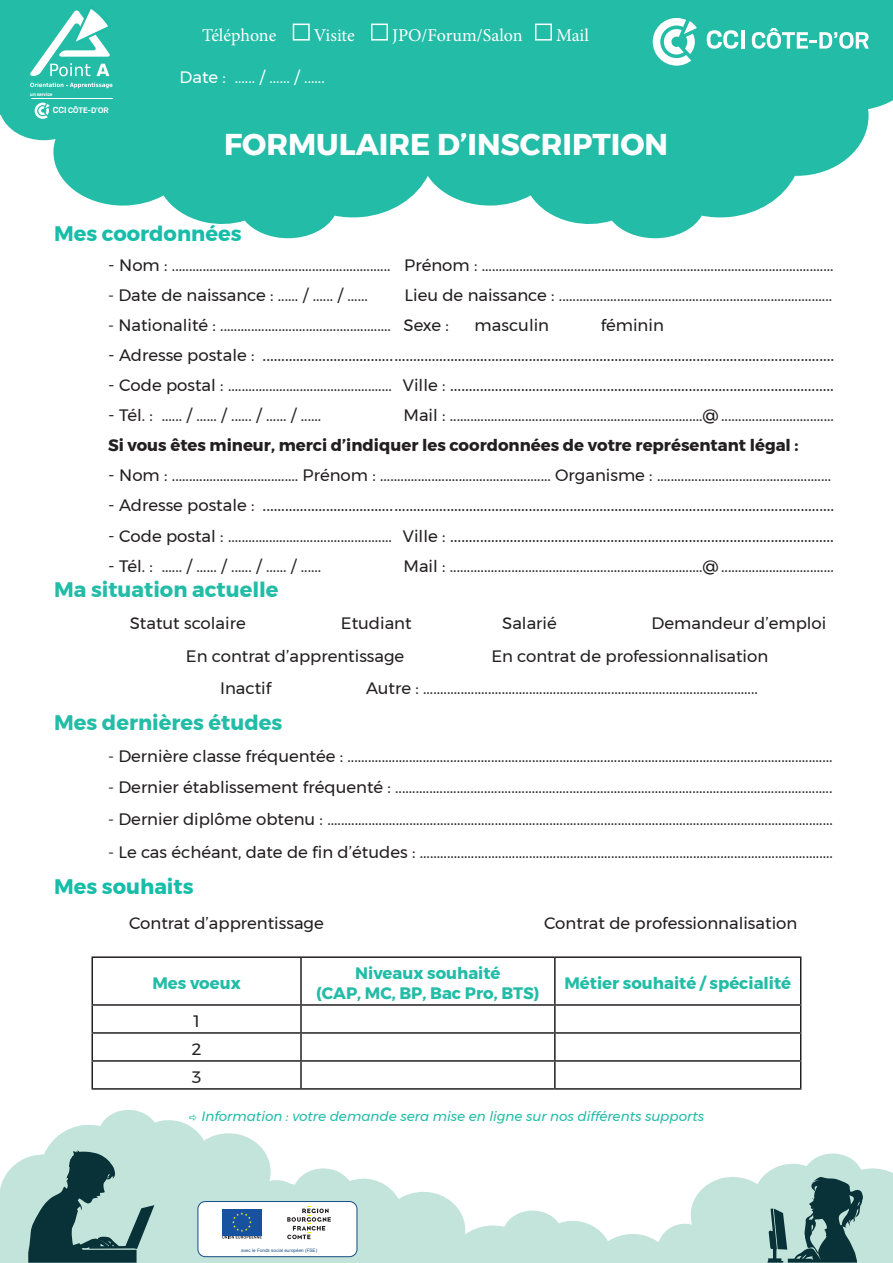
<style>
.page{position:relative;width:893px;height:1263px;background:#fff}
.page>*{position:absolute;margin:0;border:0;box-sizing:border-box;transform-origin:0 0}
.t1{font:700 30px "Montserrat";color:#fff}
.t2{font:700 21px "Montserrat";color:#22bca7}
.t3{font:700 21px "Montserrat";color:#16bda9}
.t4{font:18px "Montserrat";color:#231f20}
.t5{font:18px "Minion Pro";letter-spacing:-.005em;color:#fff}
.t6{font:16.5px "Montserrat";color:#231f20}
.t7{font:700 16.5px "Montserrat";color:#231f20}
.t8{font:700 16.5px "Montserrat";color:#22bca7}
.t9{font:16.5px "Montserrat";color:#fff}
.t10{font:italic 13.5px "Montserrat";color:#22bca7}
.t11{font:700 8.85px "Scout";color:#fff}
.t12{font:700 5.7px "Scout";color:#fff}
.t13{font:4.65px "Arial";color:#194d88}
.s1{font-size:9.9px}
.s2{font-size:18px}
.s3{font-size:16.5px}
</style>
<div class="page">
<svg style="left:0;top:1110px;width:265px;height:153px;fill:#c3e4da"></svg>
<svg style="left:28px;top:1150px;width:126px;height:113px;background:#729693"></svg>
<svg style="left:0;top:17px;width:346px;height:221px;fill:#22bca7"></svg>
<svg style="left:346px;top:17px;width:547px;height:221px;fill:#22bca7"></svg>
<hr style="left:91px;top:956px;width:210px;height:2px;background:#231f20">
<hr style="left:91px;top:958px;width:2px;height:46px;background:#231f20">
<hr style="left:301px;top:956px;width:254px;height:2px;background:#231f20">
<hr style="left:300px;top:958px;width:2px;height:46px;background:#231f20">
<hr style="left:555px;top:956px;width:246px;height:2px;background:#231f20">
<hr style="left:554px;top:958px;width:2px;height:46px;background:#231f20">
<hr style="left:800px;top:958px;width:1px;height:46px;background:#231f20">
<hr style="left:91px;top:1004px;width:210px;height:2px;background:#231f20">
<hr style="left:91px;top:1006px;width:2px;height:26px;background:#231f20">
<hr style="left:301px;top:1004px;width:254px;height:2px;background:#231f20">
<hr style="left:300px;top:1006px;width:2px;height:26px;background:#231f20">
<hr style="left:555px;top:1004px;width:246px;height:2px;background:#231f20">
<hr style="left:554px;top:1006px;width:2px;height:26px;background:#231f20">
<hr style="left:91px;top:1032px;width:210px;height:2px;background:#231f20">
<hr style="left:91px;top:1034px;width:2px;height:26px;background:#231f20">
<hr style="left:301px;top:1032px;width:254px;height:2px;background:#231f20">
<hr style="left:300px;top:1034px;width:2px;height:26px;background:#231f20">
<hr style="left:555px;top:1032px;width:246px;height:2px;background:#231f20">
<hr style="left:554px;top:1034px;width:2px;height:26px;background:#231f20">
<hr style="left:91px;top:1060px;width:210px;height:2px;background:#231f20">
<hr style="left:91px;top:1062px;width:2px;height:26px;background:#231f20">
<hr style="left:301px;top:1060px;width:254px;height:2px;background:#231f20">
<hr style="left:300px;top:1062px;width:2px;height:26px;background:#231f20">
<hr style="left:555px;top:1060px;width:246px;height:2px;background:#231f20">
<hr style="left:554px;top:1062px;width:2px;height:26px;background:#231f20">
<svg style="left:800px;top:1006px;width:1px;height:82px"></svg>
<hr style="left:91px;top:1088px;width:210px;height:2px;background:#231f20">
<hr style="left:301px;top:1088px;width:254px;height:2px;background:#231f20">
<hr style="left:555px;top:1088px;width:246px;height:2px;background:#231f20">
<div style="left:0;top:0;width:893px;height:17px;background:#22bca7"></div>
<svg style="left:166px;top:1153px;width:727px;height:110px"></svg>
<svg style="left:30px;top:9px;width:83px;height:67px"></svg>
<svg style="left:30px;top:83px;width:82px;height:5px"></svg>
<svg style="left:35px;top:103px;width:15px;height:16px"></svg>
<hr style="left:31px;top:98px;width:81px;height:1px;background:#fff">
<svg style="left:707px;top:30px;width:32px;height:19px"></svg>
<hr style="left:741px;top:30px;width:3px;height:19px;background:#fff">
<svg style="left:752px;top:28px;width:117px;height:21px"></svg>
<svg style="left:653px;top:18px;width:44px;height:48px"></svg>
<div style="left:293px;top:24px;width:17px;height:17px;border:2px solid #fff"></div>
<div style="left:371px;top:24px;width:17px;height:17px;border:2px solid #fff"></div>
<div style="left:535px;top:24px;width:17px;height:17px;border:2px solid #fff"></div>
<svg style="left:190px;top:1115px;width:6px;height:6px"></svg>
<p class="t12" style="left:30px;top:92px;width:24px">un service</p>
<p class="t11" style="left:53px;top:106px;width:58px"><span class="s1">CCI</span> CÔTE-D’OR</p>
<p class="t5" style="left:202px;top:23px;width:76px">Téléphone</p>
<p class="t5" style="left:314px;top:23px;width:42px">Visite</p>
<p class="t5" style="left:392px;top:23px;width:132px">JPO/Forum/Salon</p>
<p class="t5" style="left:556px;top:23px;width:34px">Mail</p>
<p class="t9" style="left:180px;top:65px;width:147px">Date : ...... / ...... / ......</p>
<p class="t1" style="left:224px;top:120px;width:446px">FORMULAIRE D’INSCRIPTION</p>
<p class="t3" style="left:54px;top:217px;width:189px">Mes coordonnées</p>
<p class="t6" style="left:108px;top:253px;width:727px"><span class="s2">-</span> Nom : ................................................................ Prénom : .......................................................................................................</p>
<p class="t6" style="left:108px;top:283px;width:261px">- Date de naissance : ...... / ...... / ......</p>
<p class="t6" style="left:404px;top:283px;width:429px">Lieu de naissance : ................................................................................</p>
<p class="t6" style="left:108px;top:313px;width:342px">- Nationalité : .................................................. Sexe :</p>
<p class="t6" style="left:475px;top:313px;width:76px">masculin</p>
<p class="t6" style="left:601px;top:313px;width:65px">féminin</p>
<p class="t4" style="left:108px;top:341px;width:728px">- <span class="s3">Adresse postale :</span> .........................................................................................................................................................</p>
<p class="t4" style="left:108px;top:371px;width:727px">- <span class="s3">Code postal : ................................................ Ville :</span> .......................................................................................................</p>
<p class="t6" style="left:108px;top:403px;width:215px"><span class="s2">-</span> Tél. : ...... / ...... / ...... / ...... / ......</p>
<p class="t6" style="left:403px;top:403px;width:432px">Mail : ..........................................................................@.................................</p>
<p class="t7" style="left:108px;top:432px;width:692px">Si vous êtes mineur, merci d’indiquer les coordonnées de votre représentant légal :</p>
<p class="t6" style="left:108px;top:463px;width:725px"><span class="s2">-</span> Nom : ..................................... Prénom : .................................................. Organisme : ...................................................</p>
<p class="t4" style="left:108px;top:491px;width:728px">- <span class="s3">Adresse postale :</span> .........................................................................................................................................................</p>
<p class="t4" style="left:108px;top:521px;width:727px">- <span class="s3">Code postal : ................................................ Ville :</span> .......................................................................................................</p>
<p class="t6" style="left:108px;top:553px;width:215px"><span class="s2">-</span> Tél. : ...... / ...... / ...... / ...... / ......</p>
<p class="t6" style="left:403px;top:553px;width:432px">Mail : ..........................................................................@.................................</p>
<p class="t2" style="left:54px;top:572px;width:226px">Ma situation actuelle</p>
<p class="t6" style="left:130px;top:611px;width:117px">Statut scolaire</p>
<p class="t6" style="left:341px;top:611px;width:72px">Etudiant</p>
<p class="t6" style="left:502px;top:611px;width:56px">Salarié</p>
<p class="t6" style="left:652px;top:611px;width:176px">Demandeur d’emploi</p>
<p class="t6" style="left:186px;top:643px;width:220px">En contrat d’apprentissage</p>
<p class="t6" style="left:491px;top:643px;width:278px">En contrat de professionnalisation</p>
<p class="t6" style="left:220px;top:675px;width:53px">Inactif</p>
<p class="t6" style="left:366px;top:675px;width:393px">Autre : ..................................................................................................</p>
<p class="t2" style="left:54px;top:706px;width:230px">Mes dernières études</p>
<p class="t6" style="left:108px;top:744px;width:726px">- Dernière classe fréquentée : ..............................................................................................................................................</p>
<p class="t6" style="left:108px;top:774px;width:726px">- Dernier établissement fréquenté : ................................................................................................................................</p>
<p class="t6" style="left:108px;top:807px;width:726px">- Dernier diplôme obtenu : ....................................................................................................................................................</p>
<p class="t6" style="left:108px;top:839px;width:726px">- Le cas échéant, date de fin d’études : .........................................................................................................................</p>
<p class="t3" style="left:54px;top:869px;width:141px">Mes souhaits</p>
<p class="t6" style="left:129px;top:910px;width:196px">Contrat d’apprentissage</p>
<p class="t6" style="left:544px;top:910px;width:255px">Contrat de professionnalisation</p>
<p class="t8" style="left:152px;top:970px;width:90px">Mes voeux</p>
<p class="t6" style="left:194px;top:1008px;width:8px">1</p>
<p class="t6" style="left:192px;top:1036px;width:11px">2</p>
<p class="t6" style="left:192px;top:1064px;width:11px">3</p>
<p class="t8" style="left:355px;top:960px;width:147px">Niveaux souhaité</p>
<p class="t8" style="left:316px;top:980px;width:225px">(CAP, MC, BP, Bac Pro, BTS)</p>
<p class="t8" style="left:564px;top:970px;width:228px">Métier souhaité / spécialité</p>
<p class="t10" style="left:202px;top:1106px;width:504px">Information : votre demande sera mise en ligne sur nos différents supports</p>
<p class="t13" style="left:241px;top:1247px;width:78px">avec le Fonds social européen (FSE)</p>
</div>
